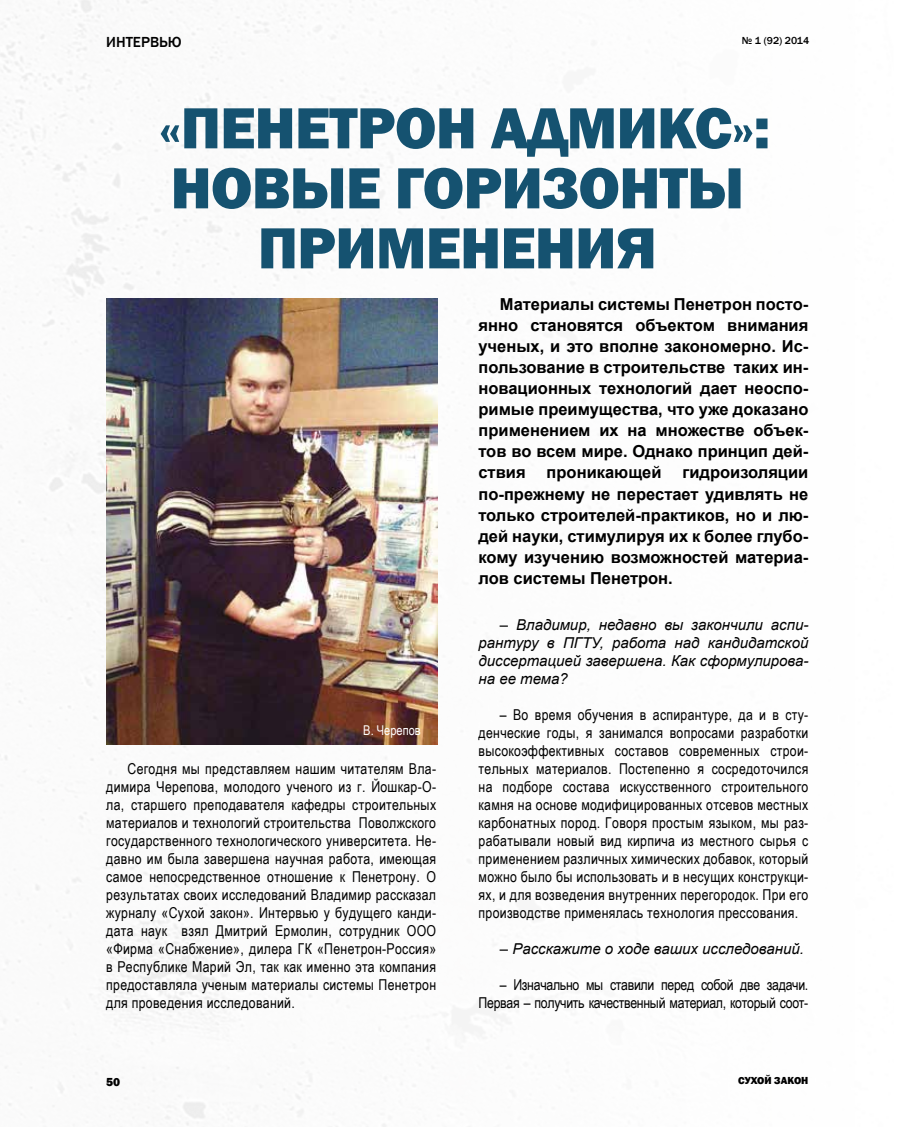
<style>
.page{position:relative;width:915px;height:1127px;background:#fff}
.page>*{position:absolute;margin:0;border:0;box-sizing:border-box;transform-origin:0 0}
.t1{font:800 60px/60px "Franklin Gothic";letter-spacing:-.01em;color:#155270;text-align:center}
.t2{font:700 16.5px/21px "Arial";color:#000;text-align:justify}
.t3{font:15px/18px "Arial Narrow";letter-spacing:.02em;color:#000;text-align:justify}
.t4{font:italic 15px/18px "Arial";color:#000;text-align:justify}
.t5{font:15px/18px "Arial Narrow";letter-spacing:-.02em;color:#000;text-align:right}
.t6{font:500 15px "Franklin Gothic";color:#000}
.t7{font:13.5px "Arial Narrow";color:#fff}
.t8{font:800 12px "Franklin Gothic";color:#000}
.t9{font:500 10.5px "Franklin Gothic";color:#000}
.t10{font:800 10.5px "Franklin Gothic";color:#000}
</style>
<div class="page">
<img style="left:0;top:0;width:511px;height:1127px">
<img style="left:106px;top:299px;width:331px;height:445px">
<p class="t6" style="left:106px;top:33px;width:77px">ИНТЕРВЬЮ</p>
<p class="t9" style="left:741px;top:34px;width:69px">№ 1 (92) 2014</p>
<h1 class="t1" style="left:159px;top:98px;width:612px">«ПЕНЕТРОН АДМИКС»:<br>НОВЫЕ ГОРИЗОНТЫ<br>ПРИМЕНЕНИЯ</h1>
<p class="t7" style="left:363px;top:721px;width:59px">В. Черепов</p>
<p class="t3" style="left:106px;top:759px;width:331px;text-indent:21px">Сегодня мы представляем нашим читателям Вла&shy;димира Черепова, молодого ученого из г. Йошкар-О&shy;ла, старшего преподавателя кафедры строительных материалов и технологий строительства Поволжского государственного технологического университета. Не&shy;давно им была завершена научная работа, имеющая самое непосредственное отношение к Пенетрону. О результатах своих исследований Владимир рассказал журналу «Сухой закон». Интервью у будущего канди&shy;дата наук взял Дмитрий Ермолин, сотрудник ООО «Фирма «Снабжение», дилера ГК «Пенетрон-Россия» в Республике Марий Эл, так как именно эта компания предоставляла ученым материалы системы Пенетрон для проведения исследований.</p>
<p class="t2" style="left:478px;top:295px;width:331px;text-indent:21px">Материалы системы Пенетрон посто&shy;янно становятся объектом внимания ученых, и это вполне закономерно. Ис&shy;пользование в строительстве таких ин&shy;новационных технологий дает неоспо&shy;римые преимущества, что уже доказано применением их на множестве объек&shy;тов во всем мире. Однако принцип дей&shy;ствия</p>
<p class="t2" style="left:546px;top:463px;width:117px">проникающей</p>
<p class="t2" style="left:478px;top:463px;width:331px;text-indent:204px">гидроизоляции по-прежнему не перестает удивлять не только строителей-практиков, но и лю&shy;дей науки, стимулируя их к более глубо&shy;кому изучению возможностей материа&shy;лов системы Пенетрон.</p>
<p class="t4" style="left:478px;top:616px;width:331px;text-indent:21px">– Владимир, недавно вы закончили аспи&shy;рантуру в ПГТУ, работа над кандидатской диссертацией завершена. Как сформулирова&shy;на ее тема?</p>
<p class="t3" style="left:478px;top:705px;width:331px;text-indent:21px">– Во время обучения в аспирантуре, да и в сту&shy;денческие годы, я занимался вопросами разработки высокоэффективных составов современных строи&shy;тельных материалов. Постепенно я сосредоточился на подборе состава искусственного строительного камня на основе модифицированных отсевов местных карбонатных пород. Говоря простым языком, мы раз&shy;рабатывали новый вид кирпича из местного сырья с применением различных химических добавок, который можно было бы использовать и в несущих конструкци&shy;ях, и для возведения внутренних перегородок. При его производстве применялась технология прессования.</p>
<p class="t4" style="left:499px;top:940px;width:305px">– Расскажите о ходе ваших исследований.</p>
<p class="t5" style="left:478px;top:975px;width:331px">– Изначально мы ставили перед собой две задачи.<br>Первая – получить качественный материал, который соот-</p>
<p class="t8" style="left:106px;top:1074px;width:16px">50</p>
<p class="t10" style="left:738px;top:1074px;width:72px">СУХОЙ ЗАКОН</p>
</div>
